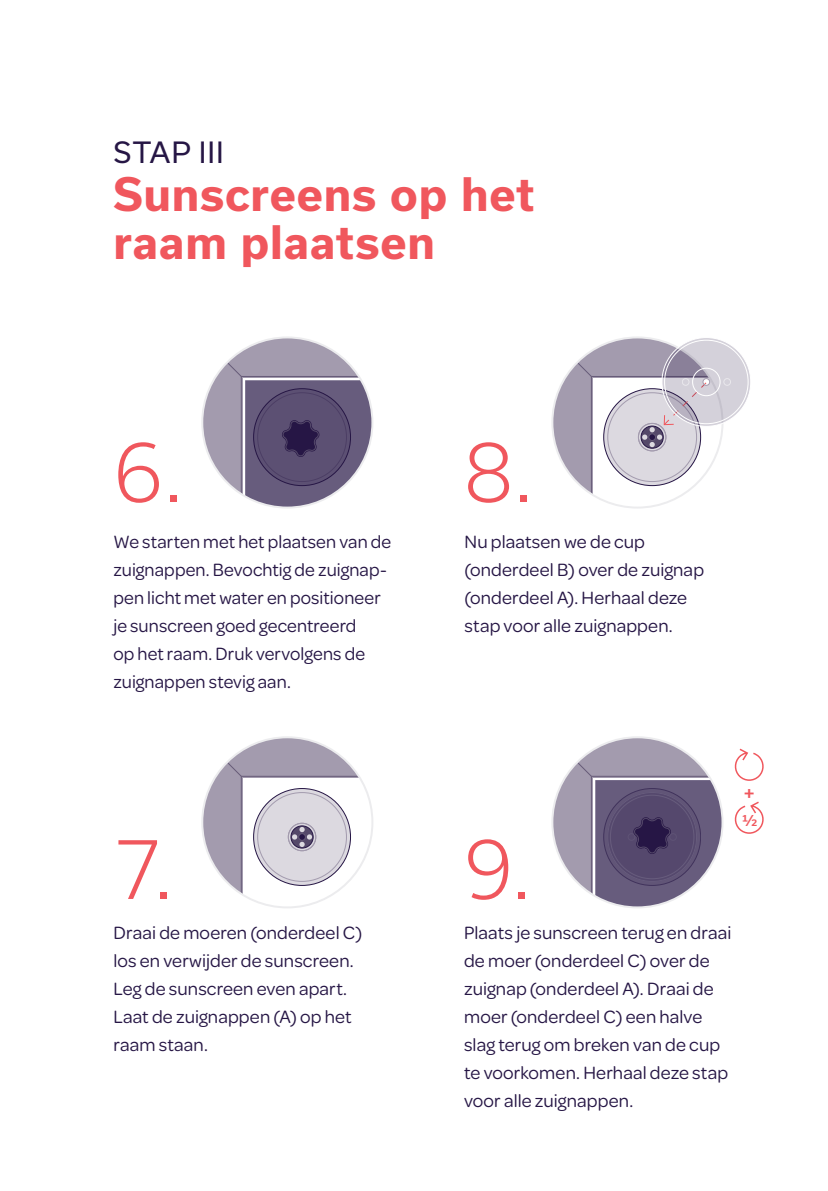
<style>
.page{position:relative;width:828px;height:1191px;background:#fff}
.page>*{position:absolute;margin:0;border:0;box-sizing:border-box;transform-origin:0 0}
.t1{font:300 80px "Usual";color:#f0575d}
.t2{font:700 44px/48px "Usual";letter-spacing:.015em;color:#f0575d}
.t3{font:28px "Usual";letter-spacing:.03em;color:#261645}
.t4{font:19px/28px "Omnes";letter-spacing:.005em;color:#261645}
.t5{font:500 18px "Usual";color:#f0575d}
.t6{font:500 15px "Usual";color:#f0575d}
</style>
<div class="page">
<svg style="left:204px;top:339px;width:168px;height:168px"></svg>
<svg style="left:204px;top:777px;width:39px;height:119px;fill:#a39bae"></svg>
<svg style="left:242px;top:739px;width:117px;height:37px;fill:#a39bae"></svg>
<svg style="left:215px;top:750px;width:27px;height:27px"></svg>
<hr style="left:241px;top:776px;width:1px;height:131px;background:#665b78">
<hr style="left:241px;top:776px;width:131px;height:1px;background:#665b78">
<div style="left:254px;top:788px;width:96px;height:97px;background:#dcd9e0;border-radius:50%"></div>
<svg style="left:291px;top:826px;width:22px;height:22px"></svg>
<div style="left:291px;top:825px;width:22px;height:23px;border:1px solid #261645;border-radius:50%"></div>
<div style="left:299px;top:833px;width:6px;height:7px;background:#261645;border-radius:50%"></div>
<div style="left:298px;top:833px;width:8px;height:7px;border:1px solid #665b78;border-radius:50%"></div>
<div style="left:288px;top:823px;width:28px;height:28px;border:1px solid #a39bae;border-radius:50%"></div>
<svg style="left:554px;top:378px;width:39px;height:118px;fill:#a39bae"></svg>
<div style="left:552px;top:337px;width:170px;height:41px;background:#a39bae"></div>
<svg style="left:552px;top:337px;width:40px;height:40px"></svg>
<hr style="left:591px;top:376px;width:1px;height:131px;background:#665b78">
<hr style="left:591px;top:376px;width:131px;height:1px;background:#665b78">
<div style="left:604px;top:389px;width:96px;height:96px;background:#dcd9e0;border-radius:50%"></div>
<div style="left:638px;top:423px;width:28px;height:28px;border:1px solid #a39bae;border-radius:50%"></div>
<svg style="left:554px;top:739px;width:168px;height:168px"></svg>
<svg style="left:734px;top:748px;width:30px;height:33px"></svg>
<svg style="left:734px;top:801px;width:30px;height:33px"></svg>
<svg style="left:641px;top:337px;width:108px;height:111px"></svg>
<div style="left:692px;top:368px;width:28px;height:28px;border:1px solid #fff;border-radius:50%"></div>
<div style="left:703px;top:378px;width:7px;height:7px;border:1px solid #a39bae;border-radius:50%"></div>
<div style="left:682px;top:378px;width:7px;height:7px;border:1px solid #fff;border-radius:50%"></div>
<div style="left:723px;top:378px;width:7px;height:7px;border:1px solid #fff;border-radius:50%"></div>
<h3 class="t3" style="left:113px;top:136px;width:112px">STAP III</h3>
<h2 class="t2" style="left:113px;top:170px;width:423px">Sunscreens op het raam plaatsen</h2>
<h1 class="t1" style="left:113px;top:426px;width:71px">6.</h1>
<p class="t4" style="left:113px;top:527px;width:279px">We starten met het plaatsen van de zuignappen. Bevochtig de zuignap&shy;pen licht met water en positioneer je sunscreen goed gecentreerd<br>op het raam. Druk vervolgens de zuignappen stevig aan.</p>
<h1 class="t1" style="left:113px;top:823px;width:61px">7.</h1>
<p class="t4" style="left:113px;top:917px;width:250px">Draai de moeren (onderdeel C) los en verwijder de sunscreen.<br>Leg de sunscreen even apart.<br>Laat de zuignappen (A) op het raam staan.</p>
<h1 class="t1" style="left:464px;top:426px;width:71px">8.</h1>
<p class="t4" style="left:464px;top:527px;width:241px">Nu plaatsen we de cup (onderdeel B) over de zuignap (onderdeel A). Herhaal deze stap voor alle zuignappen.</p>
<h1 class="t1" style="left:464px;top:823px;width:69px">9.</h1>
<p class="t4" style="left:464px;top:917px;width:269px">Plaats je sunscreen terug en draai de moer (onderdeel C) over de zuignap (onderdeel A). Draai de moer (onderdeel C) een halve slag terug om breken van de cup te voorkomen. Herhaal deze stap voor alle zuignappen.</p>
<p class="t5" style="left:744px;top:782px;width:12px">+</p>
<p class="t6" style="left:742px;top:811px;width:17px">1/2</p>
</div>
